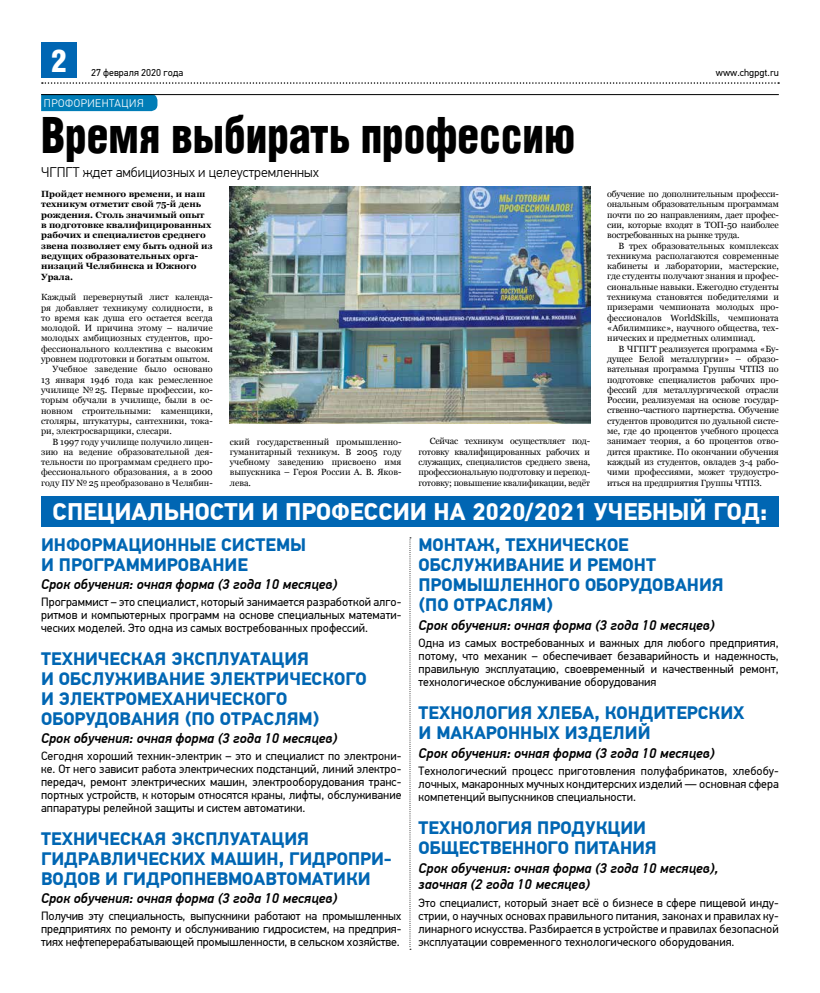
<style>
.page{position:relative;width:820px;height:993px;background:#fff}
.page>*{position:absolute;margin:0;border:0;box-sizing:border-box;transform-origin:0 0}
.t1{font:300 condensed 48px "AG Letterica";color:#000;scale:.9 1}
.t2{font:700 30px "AG Letterica Cond L";color:#fff}
.t3{font:700 24px "PF Din Text Pro";color:#fff}
.t4{font:700 18px/20px "PF Din Text Pro";color:#0066b3}
.t5{font:italic 500 14px/16px "PF Din Text Pro";color:#000}
.t6{font:300 14px "PF Din Text Pro";color:#000}
.t7{font:12px/13px "PF Din Text Pro";color:#000;text-align:justify}
.t8{font:300 11px "PF Din Text Pro";letter-spacing:.05em;color:#fff}
.t9{font:10px "PF Din Text Pro";color:#000}
.t10{font:9px/10.3px "Georgia";color:#000;text-align:justify}
.t11{font:700 9px/10.3px "Georgia";color:#000}
</style>
<div class="page">
<div style="left:41px;top:43px;width:36px;height:35px;background:#0066b3"></div>
<svg style="left:42px;top:82px;width:736px;height:2px"></svg>
<svg style="left:41px;top:95px;width:116px;height:16px;background:#017cb6"></svg>
<hr style="left:41px;top:94px;width:737px;height:1px;background:#000">
<img style="left:230px;top:187px;width:360px;height:237px">
<div style="left:41px;top:496px;width:737px;height:31px;background:#0066b3"></div>
<svg style="left:409px;top:537px;width:2px;height:412px"></svg>
<h2 class="t2" style="left:51px;top:43px;width:16px">2</h2>
<p class="t9" style="left:91px;top:67px;width:94px">27 февраля 2020 года</p>
<p class="t9" style="left:715px;top:67px;width:64px">www.chgpgt.ru</p>
<h1 class="t1" style="left:41px;top:106px;width:594px">Время выбирать профессию</h1>
<p class="t8" style="left:44px;top:97px;width:101px">ПРОФОРИЕНТАЦИЯ</p>
<h3 class="t6" style="left:41px;top:164px;width:279px">ЧГПГТ ждет амбициозных и целеустремленных</h3>
<p class="t10" style="left:607px;top:189px;width:173px">обучение по дополнительным професси&shy;ональным образовательным программам почти по 20 направлениям, дает профес&shy;сии, которые входят в ТОП-50 наиболее востребованных на рынке труда.</p>
<p class="t10" style="left:607px;top:240px;width:173px;text-indent:11px">В трех образовательных комплексах техникума располагаются современные кабинеты и лаборатории, мастерские, где студенты получают знания и профес&shy;сиональные навыки. Ежегодно студенты техникума становятся победителями и призерами чемпионата молодых про&shy;фессионалов WorldSkills, чемпионата «Абилимпикс», научного общества, тех&shy;нических и предметных олимпиад.</p>
<p class="t10" style="left:607px;top:343px;width:173px;text-indent:11px">В ЧГПГТ реализуется программа «Бу&shy;дущее Белой металлургии» – образо&shy;вательная программа Группы ЧТПЗ по подготовке специалистов рабочих про&shy;фессий для металлургической отрасли России, реализуемая на основе государ&shy;ственно-частного партнерства. Обучение студентов проводится по дуальной систе&shy;ме, где 40 процентов учебного процесса занимает теория, а 60 процентов отво&shy;дится практике. По окончании обучения каждый из студентов, овладев 3-4 рабо&shy;чими профессиями, может трудоустро&shy;иться на предприятия Группы ЧТПЗ.</p>
<h3 class="t3" style="left:53px;top:497px;width:716px">СПЕЦИАЛЬНОСТИ И ПРОФЕССИИ НА 2020/2021 УЧЕБНЫЙ ГОД:</h3>
<p class="t11" style="left:41px;top:189px;width:173px">Пройдет немного времени, и наш техникум отметит свой 75-й день рождения. Столь значимый опыт<br>в подготовке квалифицированных рабочих и специалистов среднего звена позволяет ему быть одной из ведущих образовательных орга&shy;низаций Челябинска и Южного<br>Урала.</p>
<p class="t10" style="left:41px;top:292px;width:173px">Каждый перевернутый лист календа-</p>
<p class="t10" style="left:41px;top:302px;width:173px">ря добавляет техникуму солидности, в</p>
<p class="t10" style="left:41px;top:313px;width:173px">то время как душа его остается всегда</p>
<p class="t10" style="left:41px;top:323px;width:173px">молодой. И причина этому – наличие</p>
<p class="t10" style="left:41px;top:333px;width:173px">молодых амбициозных студентов, про-</p>
<p class="t10" style="left:41px;top:343px;width:173px">фессионального коллектива с высоким</p>
<p class="t10" style="left:41px;top:354px;width:170px">уровнем подготовки и богатым опытом.</p>
<p class="t10" style="left:52px;top:364px;width:162px">Учебное заведение было основано</p>
<p class="t10" style="left:41px;top:374px;width:173px">13 января 1946 года как ремесленное</p>
<p class="t10" style="left:41px;top:385px;width:173px">училище №25. Первые профессии, ко-</p>
<p class="t10" style="left:41px;top:395px;width:173px">торым обучали в училище, были в ос-</p>
<p class="t10" style="left:41px;top:405px;width:173px">новном строительными: каменщики,</p>
<p class="t10" style="left:41px;top:415px;width:173px">столяры, штукатуры, сантехники, тока-</p>
<p class="t10" style="left:41px;top:426px;width:132px">ри, электросварщики, слесари.</p>
<p class="t10" style="left:52px;top:436px;width:162px">B 1997 году училище получило лицен-</p>
<p class="t10" style="left:41px;top:446px;width:173px">зию на ведение образовательной дея-</p>
<p class="t10" style="left:41px;top:457px;width:173px">тельности по программам среднего про-</p>
<p class="t10" style="left:41px;top:467px;width:173px">фессионального образования, а в 2000</p>
<p class="t10" style="left:41px;top:477px;width:173px">году ПУ №25 преобразовано в Челябин-</p>
<p class="t10" style="left:230px;top:436px;width:173px">ский государственный промышленно&shy;гуманитарный техникум. В 2005 году учебному заведению присвоено имя выпускника – Героя России А. В. Яков&shy;лева.</p>
<p class="t10" style="left:418px;top:436px;width:173px;text-indent:11px">Сейчас техникум осуществляет под&shy;готовку квалифицированных рабочих и служащих, специалистов среднего звена, профессиональную подготовку и перепод&shy;готовку; повышение квалификации, ведёт</p>
<h3 class="t4" style="left:41px;top:535px;width:266px">ИНФОРМАЦИОННЫЕ СИСТЕМЫ<br>И ПРОГРАММИРОВАНИЕ</h3>
<h3 class="t5" style="left:41px;top:576px;width:297px">Срок обучения: очная форма (3 года 10 месяцев)</h3>
<h3 class="t7" style="left:41px;top:595px;width:362px">Программист – это специалист, который занимается разработкой алго&shy;ритмов и компьютерных программ на основе специальных математи&shy;ческих моделей. Это одна из самых востребованных профессий.</h3>
<h3 class="t4" style="left:41px;top:649px;width:327px">ТЕХНИЧЕСКАЯ ЭКСПЛУАТАЦИЯ<br>И ОБСЛУЖИВАНИЕ ЭЛЕКТРИЧЕСКОГО<br>И ЭЛЕКТРОМЕХАНИЧЕСКОГО<br>ОБОРУДОВАНИЯ (ПО ОТРАСЛЯМ)</h3>
<h3 class="t5" style="left:41px;top:730px;width:297px">Срок обучения: очная форма (3 года 10 месяцев)</h3>
<p class="t7" style="left:41px;top:749px;width:362px">Сегодня хороший техник-электрик – это и специалист по электрони&shy;ке. От него зависит работа электрических подстанций, линий электро&shy;передач, ремонт электрических машин, электрооборудования транс&shy;портных устройств, к которым относятся краны, лифты, обслуживание аппаратуры релейной защиты и систем автоматики.</p>
<h3 class="t4" style="left:41px;top:829px;width:352px">ТЕХНИЧЕСКАЯ ЭКСПЛУАТАЦИЯ<br>ГИДРАВЛИЧЕСКИХ МАШИН, ГИДРОПРИ-<br>ВОДОВ И ГИДРОПНЕВМОАВТОМАТИКИ</h3>
<h3 class="t5" style="left:41px;top:890px;width:297px">Срок обучения: очная форма (3 года 10 месяцев)</h3>
<h3 class="t7" style="left:41px;top:909px;width:362px">Получив эту специальность, выпускники работают на промышленных предприятиях по ремонту и обслуживанию гидросистем, на предприя&shy;тиях нефтеперерабатывающей промышленности, в сельском хозяйстве.</h3>
<h3 class="t4" style="left:418px;top:535px;width:306px">МОНТАЖ, ТЕХНИЧЕСКОЕ<br>ОБСЛУЖИВАНИЕ И РЕМОНТ<br>ПРОМЫШЛЕННОГО ОБОРУДОВАНИЯ (ПО ОТРАСЛЯМ)</h3>
<h3 class="t5" style="left:418px;top:617px;width:297px">Срок обучения: очная форма (3 года 10 месяцев)</h3>
<p class="t7" style="left:418px;top:636px;width:362px">Одна из самых востребованных и важных для любого предприятия, потому, что механик – обеспечивает безаварийность и надежность, правильную эксплуатацию, своевременный и качественный ремонт, технологическое обслуживание оборудования</p>
<h3 class="t4" style="left:418px;top:703px;width:327px">ТЕХНОЛОГИЯ ХЛЕБА, КОНДИТЕРСКИХ<br>И МАКАРОННЫХ ИЗДЕЛИЙ</h3>
<h3 class="t5" style="left:418px;top:745px;width:297px">Срок обучения: очная форма (3 года 10 месяцев)</h3>
<h3 class="t7" style="left:418px;top:764px;width:362px">Технологический процесс приготовления полуфабрикатов, хлебобу&shy;лочных, макаронных мучных кондитерских изделий — основная сфера компетенций выпускников специальности.</h3>
<h3 class="t4" style="left:418px;top:818px;width:240px">ТЕХНОЛОГИЯ ПРОДУКЦИИ<br>ОБЩЕСТВЕННОГО ПИТАНИЯ</h3>
<h3 class="t5" style="left:418px;top:860px;width:301px">Срок обучения: очная форма (3 года 10 месяцев), заочная (2 года 10 месяцев)</h3>
<p class="t7" style="left:418px;top:896px;width:362px">Это специалист, который знает всё о бизнесе в сфере пищевой инду&shy;стрии, о научных основах правильного питания, законах и правилах ку&shy;линарного искусства. Разбирается в устройстве и правилах безопасной эксплуатации современного технологического оборудования.</p>
</div>
